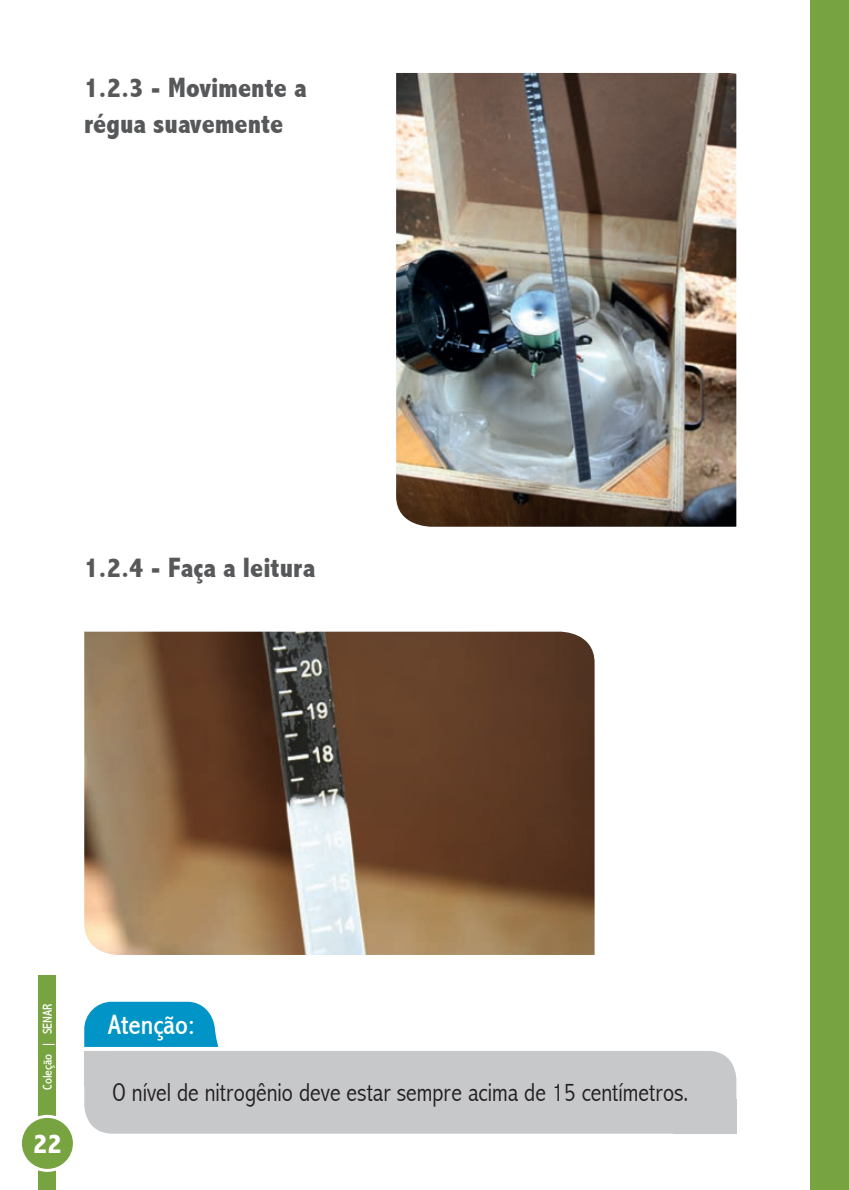
<style>
.page{position:relative;width:849px;height:1190px;background:#fff}
.page>*{position:absolute;margin:0;border:0;box-sizing:border-box;transform-origin:0 0}
.t1{font:800 condensed 28px/36px "Abadi";color:#57585a}
.t2{font:condensed 28px "Abadi";color:#fff}
.t3{font:800 condensed 28px "Abadi";color:#fff}
.t4{font:300 condensed 26px "Abadi";color:#231f20}
.t5{font:condensed 13px "Abadi";color:#fff}
</style>
<div class="page">
<div style="left:39px;top:974px;width:17px;height:215px;background:#78a341"></div>
<div style="left:20px;top:1116px;width:54px;height:54px;background:#78a341;border-radius:50%"></div>
<div style="left:19px;top:1114px;width:57px;height:57px;border:3px solid #fff;border-radius:50%"></div>
<div style="left:810px;top:0;width:39px;height:1189px;background:#78a341"></div>
<img style="left:396px;top:73px;width:340px;height:453px">
<img style="left:84px;top:631px;width:510px;height:323px">
<svg style="left:84px;top:1001px;width:134px;height:45px;background:#179ecb"></svg>
<div style="left:84px;top:1050px;width:652px;height:83px;background:#c7c8ca;border-radius:28px"></div>
<div style="left:84px;top:1050px;width:64px;height:35px;background:#c7c8ca"></div>
<div style="left:673px;top:1098px;width:63px;height:35px;background:#c7c8ca"></div>
<p class="t1" style="left:84px;top:70px;width:224px">1.2.3 - Movimente a régua suavemente</p>
<p class="t1" style="left:84px;top:550px;width:232px">1.2.4 - Faça a leitura</p>
<p class="t5" style="left:40px;top:1089px;width:88px;rotate:-90deg">Coleção | SENAR</p>
<p class="t3" style="left:33px;top:1127px;width:30px">22</p>
<p class="t2" style="left:108px;top:1008px;width:88px">Atenção:</p>
<p class="t4" style="left:113px;top:1077px;width:577px">O nível de nitrogênio deve estar sempre acima de 15 centímetros.</p>
</div>
